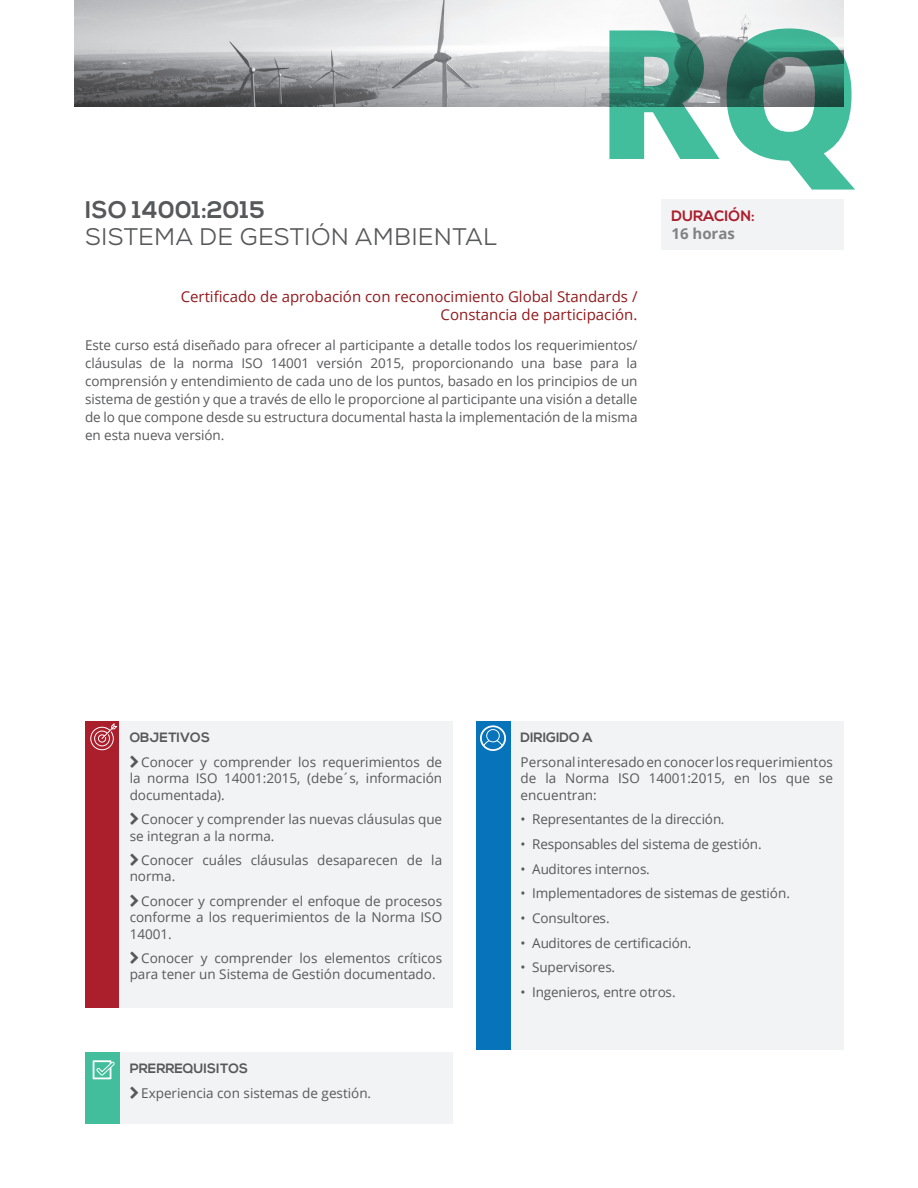
<style>
.page{position:relative;width:918px;height:1188px;background:#fff}
.page>*{position:absolute;margin:0;border:0;box-sizing:border-box;transform-origin:0 0}
.t1{font:800 180px "Open Sans";color:#43be9d}
.t2{font:24px "Nexa";letter-spacing:.01em;color:#57585a}
.t3{font:700 24px "Nexa";letter-spacing:.01em;color:#57585a}
.t4{font:15px/18px "Open Sans";color:#93191d;text-align:right}
.Secciones{font:700 15px "Nexa";color:#ab1e2c}
.Secciones-2{font:700 15px "Open Sans";color:#808285}
.t5{font:13.5px/16.2px "Open Sans";color:#57585a}
.t6{font:13.5px "Open Sans";letter-spacing:-.025em;color:#57585a}
.t7{font:700 13.5px "Nexa";color:#57585a}
.s1{font-family:"Nexa";font-weight:700}
</style>
<div class="page">
<img style="left:74px;top:0;width:770px;height:106px">
<div style="left:661px;top:199px;width:183px;height:51px;background:#f2f3f4"></div>
<div style="left:85px;top:721px;width:34px;height:287px;background:#ab1e2c"></div>
<div style="left:119px;top:721px;width:334px;height:287px;background:#f2f3f4"></div>
<svg style="left:90px;top:723px;width:27px;height:27px"></svg>
<div style="left:510px;top:721px;width:334px;height:329px;background:#f2f3f4"></div>
<div style="left:119px;top:1053px;width:334px;height:71px;background:#f2f3f4"></div>
<div style="left:476px;top:721px;width:34px;height:329px;background:#0773bb"></div>
<div style="left:85px;top:1053px;width:34px;height:71px;background:#43be9d"></div>
<svg style="left:480px;top:725px;width:26px;height:26px"></svg>
<svg style="left:93px;top:1060px;width:22px;height:19px"></svg>
<p class="t3" style="left:85px;top:195px;width:181px">ISO 14001:2015</p>
<p class="t2" style="left:85px;top:221px;width:414px">SISTEMA DE GESTIÓN AMBIENTAL</p>
<h1 class="t1" style="left:596px;top:-43px;width:267px">RQ</h1>
<p class="Secciones" style="left:671px;top:208px;width:85px">DURACIÓN:</p>
<p class="Secciones-2" style="left:671px;top:223px;width:65px">16 horas</p>
<p class="t4" style="left:181px;top:287px;width:458px">Certificado de aprobación con reconocimiento Global Standards /<br>Constancia de participación.</p>
<p class="t5" style="left:85px;top:335px;width:554px;line-height:18px;text-align:justify">Este curso está diseñado para ofrecer al participante a detalle todos los requerimientos/ cláusulas de la norma ISO 14001 versión 2015, proporcionando una base para la comprensión y entendimiento de cada uno de los puntos, basado en los principios de un sistema de gestión y que a través de ello le proporcione al participante una visión a detalle de lo que compone desde su estructura documental hasta la implementación de la misma en esta nueva versión.</p>
<p class="t7" style="left:130px;top:730px;width:82px">OBJETIVOS</p>
<p class="t5" style="left:130px;top:754px;width:314px;text-align:justify;text-indent:11px">Conocer y comprender los requerimientos de la norma ISO 14001:2015, (debe ́s, información documentada).</p>
<p class="t5" style="left:130px;top:811px;width:314px;text-indent:11px">Conocer y comprender las nuevas cláusulas que se integran a la norma.</p>
<p class="t5" style="left:130px;top:852px;width:314px;text-indent:11px">Conocer cuáles cláusulas desaparecen de la norma.</p>
<p class="t5" style="left:130px;top:893px;width:314px;text-align:justify;text-indent:11px">Conocer y comprender el enfoque de procesos conforme a los requerimientos de la Norma ISO 14001.</p>
<p class="t5" style="left:130px;top:950px;width:314px;text-indent:11px">Conocer y comprender los elementos críticos para tener un Sistema de Gestión documentado.</p>
<p class="t7" style="left:130px;top:1061px;width:120px">PRERREQUISITOS</p>
<p class="t5" style="left:141px;top:1085px;width:232px">Experiencia con sistemas de gestión.</p>
<p class="t5" style="left:521px;top:725px;width:314px;line-height:24.8px"><span class="s1">DIRIGIDO A<br></span>Personal interesado en conocer los requerimientos</p>
<p class="t5" style="left:521px;top:770px;width:314px">de la Norma ISO 14001:2015, en los que se encuentran:</p>
<p class="t5" style="left:521px;top:811px;width:205px">• Representantes de la dirección.</p>
<p class="t5" style="left:521px;top:836px;width:243px">• Responsables del sistema de gestión.</p>
<p class="t5" style="left:521px;top:860px;width:131px">• Auditores internos.</p>
<p class="t5" style="left:521px;top:885px;width:271px">• Implementadores de sistemas de gestión.</p>
<p class="t5" style="left:521px;top:910px;width:90px">• Consultores.</p>
<p class="t6" style="left:521px;top:934px;width:172px">• Auditores de certificación.</p>
<p class="t5" style="left:521px;top:959px;width:96px">• Supervisores.</p>
<p class="t5" style="left:521px;top:984px;width:156px">• Ingenieros, entre otros.</p>
</div>
